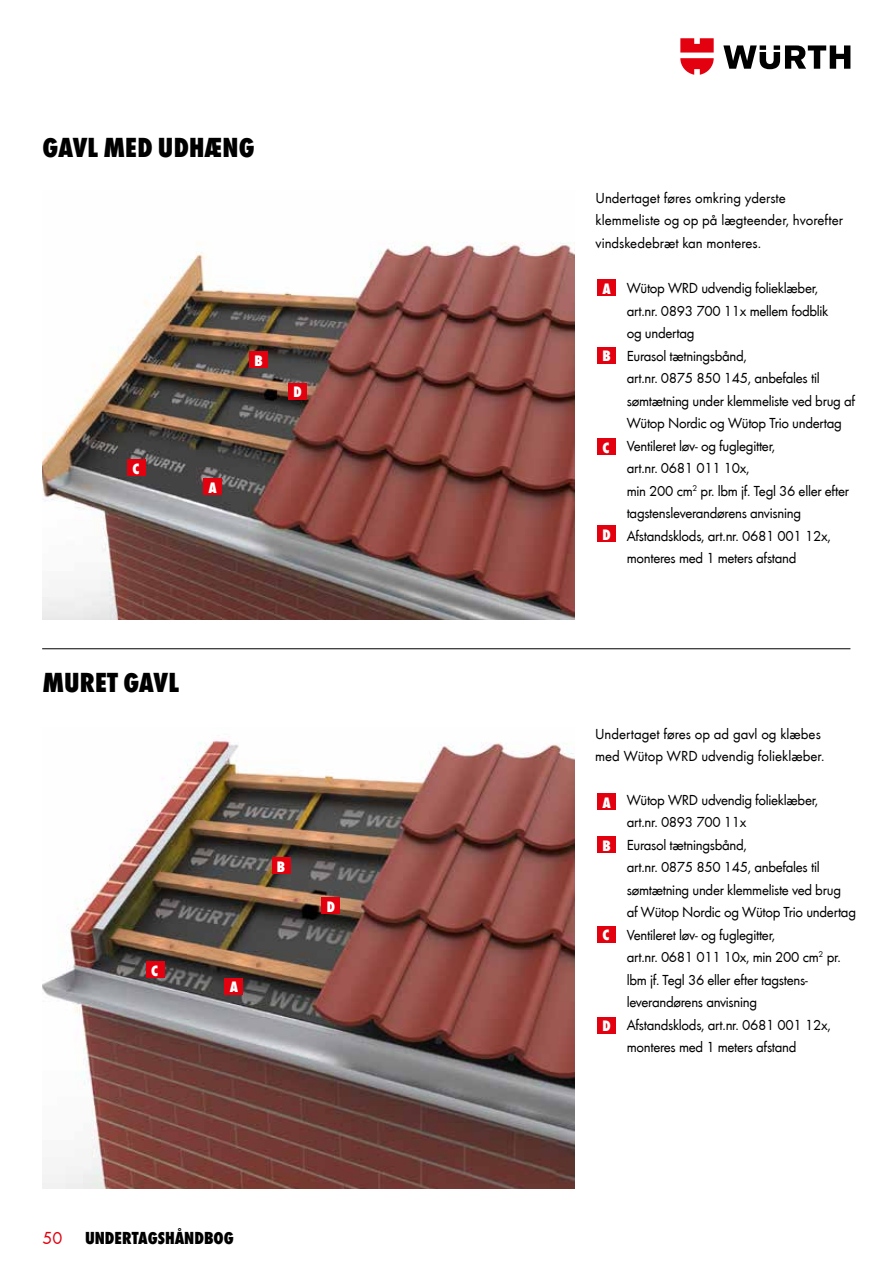
<style>
.page{position:relative;width:893px;height:1263px;background:#fff}
.page>*{position:absolute;margin:0;border:0;box-sizing:border-box;transform-origin:0 0}
.t1{font:800 condensed 28.5px "Wuerth";letter-spacing:.005em;color:#000}
.t2{font:800 condensed 18px "Wuerth";color:#000}
.t3{font:18px "Wuerth";color:#e3000f}
.t4{font:15.6px "Wuerth Extra Bold Cond Caps";color:#fff}
.t5{font:15px/22.5px "Wuerth";letter-spacing:-.02em;color:#000}
.t6{font:15px/22.5px "Wuerth";color:#000}
</style>
<div class="page">
<svg style="left:723px;top:45px;width:127px;height:24px"></svg>
<svg style="left:680px;top:38px;width:34px;height:37px"></svg>
<div style="left:597px;top:280px;width:19px;height:16px;background:#e3000f"></div>
<div style="left:597px;top:347px;width:19px;height:17px;background:#e3000f"></div>
<div style="left:597px;top:438px;width:19px;height:17px;background:#e3000f"></div>
<img style="left:43px;top:738px;width:531px;height:451px">
<hr style="left:42px;top:648px;width:808px;height:1px;background:#000">
<div style="left:597px;top:793px;width:19px;height:17px;background:#e3000f"></div>
<div style="left:597px;top:836px;width:19px;height:17px;background:#e3000f"></div>
<div style="left:597px;top:926px;width:19px;height:16px;background:#e3000f"></div>
<img style="left:43px;top:242px;width:531px;height:378px">
<div style="left:597px;top:526px;width:19px;height:16px;background:#e3000f"></div>
<div style="left:203px;top:478px;width:19px;height:17px;background:#e3000f"></div>
<div style="left:128px;top:459px;width:18px;height:17px;background:#e3000f"></div>
<div style="left:249px;top:351px;width:19px;height:17px;background:#e3000f"></div>
<div style="left:288px;top:383px;width:19px;height:16px;background:#e3000f"></div>
<div style="left:597px;top:1017px;width:19px;height:16px;background:#e3000f"></div>
<div style="left:225px;top:978px;width:18px;height:16px;background:#e3000f"></div>
<div style="left:272px;top:857px;width:18px;height:17px;background:#e3000f"></div>
<div style="left:146px;top:961px;width:18px;height:17px;background:#e3000f"></div>
<div style="left:322px;top:897px;width:18px;height:17px;background:#e3000f"></div>
<h1 class="t1" style="left:43px;top:127px;width:214px">GAVL MED UDHÆNG</h1>
<p class="t4" style="left:133px;top:458px;width:8px">C</p>
<p class="t4" style="left:208px;top:477px;width:10px">A</p>
<p class="t4" style="left:254px;top:350px;width:10px">B</p>
<p class="t4" style="left:293px;top:381px;width:10px">D</p>
<h1 class="t1" style="left:43px;top:663px;width:138px">MURET GAVL</h1>
<p class="t4" style="left:151px;top:959px;width:8px">C</p>
<p class="t4" style="left:277px;top:856px;width:10px">B</p>
<p class="t4" style="left:230px;top:976px;width:10px">A</p>
<p class="t4" style="left:327px;top:896px;width:10px">D</p>
<p class="t3" style="left:43px;top:1225px;width:21px">50</p>
<p class="t2" style="left:85px;top:1225px;width:150px">UNDERTAGSHÅNDBOG</p>
<p class="t6" style="left:595px;top:186px;width:249px">Undertaget føres omkring yderste klemmeliste og op på lægteender, hvorefter vindskedebræt kan monteres.</p>
<p class="t4" style="left:602px;top:278px;width:10px">A</p>
<p class="t5" style="left:627px;top:276px;width:230px">Wütop WRD udvendig folieklæber,<br>art.nr. 0893 700 11x mellem fodblik<br>og undertag<br>Eurasol tætningsbånd,<br>art.nr. 0875 850 145, anbefales til sømtætning under klemmeliste ved brug af<br>Wütop Nordic og Wütop Trio undertag<br>Ventileret løv- og fuglegitter,<br>art.nr. 0681 011 10x,<br>min 200 cm<sup>2</sup> pr. lbm jf. Tegl 36 eller efter tagstensleverandørens anvisning<br>Afstandsklods, art.nr. 0681 001 12x, monteres med 1 meters afstand</p>
<p class="t4" style="left:602px;top:345px;width:10px">B</p>
<p class="t4" style="left:602px;top:436px;width:8px">C</p>
<p class="t4" style="left:602px;top:524px;width:10px">D</p>
<p class="t6" style="left:595px;top:722px;width:231px">Undertaget føres op ad gavl og klæbes med Wütop WRD udvendig folieklæber.</p>
<p class="t5" style="left:627px;top:788px;width:231px">Wütop WRD udvendig folieklæber,<br>art.nr. 0893 700 11x<br>Eurasol tætningsbånd,<br>art.nr. 0875 850 145, anbefales til sømtætning under klemmeliste ved brug<br>af Wütop Nordic og Wütop Trio undertag<br>Ventileret løv- og fuglegitter,<br>art.nr. 0681 011 10x, min 200 cm<sup>2</sup> pr. lbm jf. Tegl 36 eller efter tagstens&shy;leverandørens anvisning<br>Afstandsklods, art.nr. 0681 001 12x, monteres med 1 meters afstand</p>
<p class="t4" style="left:602px;top:791px;width:10px">A</p>
<p class="t4" style="left:602px;top:835px;width:10px">B</p>
<p class="t4" style="left:602px;top:924px;width:8px">C</p>
<p class="t4" style="left:602px;top:1015px;width:10px">D</p>
</div>
